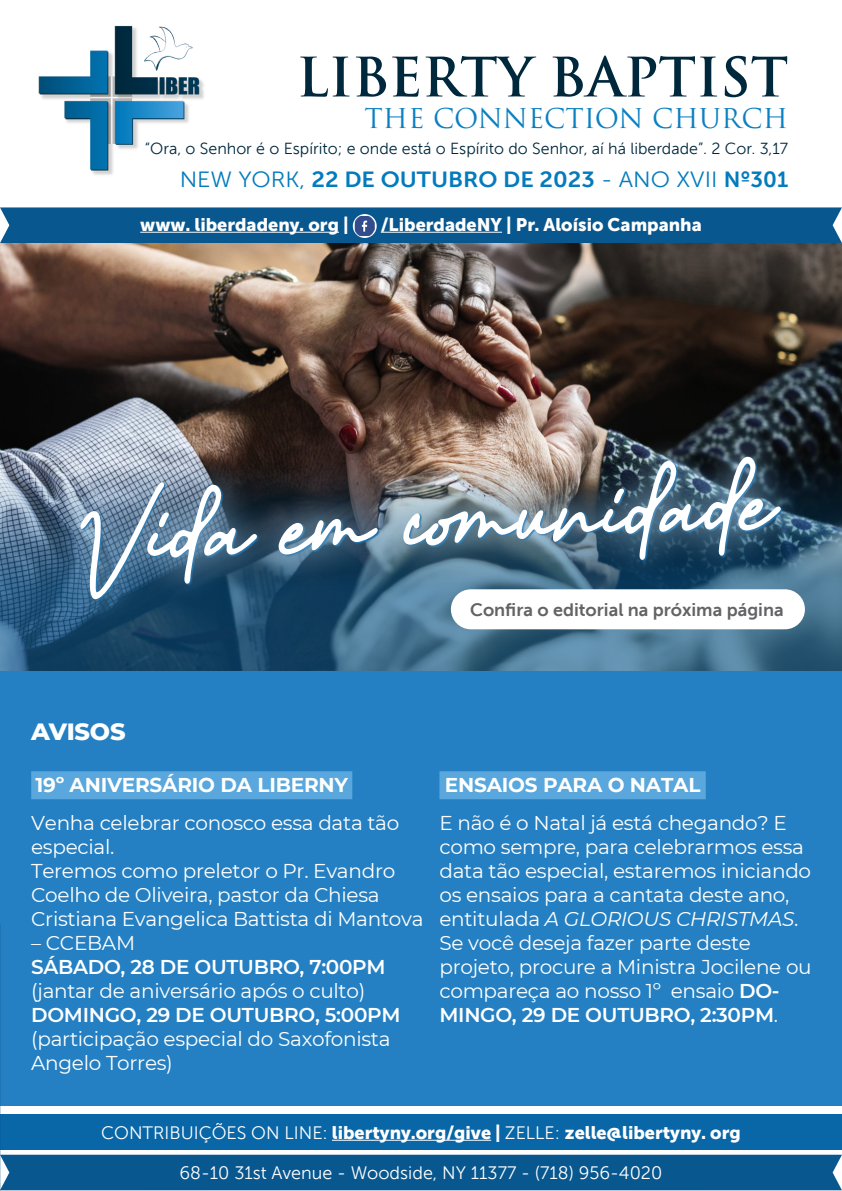
<style>
.page{position:relative;width:842px;height:1191px;background:#fff}
.page>*{position:absolute;margin:0;border:0;box-sizing:border-box;transform-origin:0 0}
.t1{font:160px "Better Yesterday italic";color:#fff}
.t2{font:700 52.8px "Trajan Pro";color:#00283d}
.t3{font:26.6px "Trajan Pro";color:#0b7fc0}
.Titulo_pg_1{font:800 24px "Montserrat";letter-spacing:-.01em;color:#fff}
.t4{font:22px "Museo Sans 700";color:#037bbc;scale:1.06 1}
.Texto_avisos{font:20px/24px "Montserrat";letter-spacing:-.015em;color:#fff}
.Sublinhado_avisos{font:700 20px "Montserrat";letter-spacing:-.01em;color:#fff}
.t5{font:18px "Museo Sans 900";color:#fff}
.t6{font:18px "Museo Sans 300";color:#fff}
.t7{font:18px "Museo Sans 700";color:#636366}
.t8{font:16px "Museo Sans 300";color:#00283d}
.s1{font-family:"Museo Sans 300"}
.s2{font-weight:600}
.s3{font-style:italic}
</style>
<div class="page">
<div style="left:0;top:670px;width:842px;height:436px;background:#2480c2"></div>
<div style="left:0;top:1114px;width:842px;height:35px;background:#0966a7"></div>
<div style="left:0;top:207px;width:842px;height:36px;background:#08578f"></div>
<img style="left:38px;top:25px;width:166px;height:150px">
<div style="left:0;top:1154px;width:842px;height:36px;background:#08578f"></div>
<hr style="left:140px;top:232px;width:199px;height:1px;background:#fff">
<hr style="left:381px;top:232px;width:121px;height:1px;background:#fff">
<svg style="left:353px;top:214px;width:24px;height:24px"></svg>
<img style="left:355px;top:216px;width:20px;height:20px">
<hr style="left:332px;top:1139px;width:159px;height:1px;background:#fff">
<img style="left:0;top:250px;width:842px;height:420px">
<img style="left:45px;top:417px;width:772px;height:216px">
<div style="left:451px;top:589px;width:354px;height:40px;background:#fff;border-radius:20px"></div>
<div style="left:31px;top:771px;width:321px;height:28px;background:#59a7dc"></div>
<div style="left:439px;top:771px;width:267px;height:28px;background:#59a7dc"></div>
<p class="t2" style="left:297px;top:44px;width:493px">LIBERTY BAPTIST</p>
<p class="t3" style="left:365px;top:101px;width:425px">THE CONNECTION CHURCH</p>
<p class="t8" style="left:145px;top:140px;width:645px">“Ora, o Senhor é o Espírito; e onde está o Espírito do Senhor, aí há liberdade”. 2 Cor. 3,17</p>
<p class="t4" style="left:180px;top:167px;width:576px"><span class="s1">NEW YORK,</span> 22 DE OUTUBRO DE 2023 <span class="s1">- ANO XVII</span> Nº301</p>
<p class="t5" style="left:140px;top:214px;width:210px">www. liberdadeny. org |</p>
<p class="t5" style="left:381px;top:214px;width:322px">/LiberdadeNY | Pr. Aloísio Campanha</p>
<p class="t1" style="left:77px;top:463px;width:686px;rotate:-3deg">Vida em com unidade</p>
<p class="t7" style="left:470px;top:600px;width:315px">Confira o editorial na próxima página</p>
<p class="Titulo_pg_1" style="left:31px;top:714px;width:96px">AVISOS</p>
<p class="Sublinhado_avisos" style="left:36px;top:770px;width:314px">19º ANIVERSÁRIO DA LIBERNY</p>
<p class="Texto_avisos" style="left:31px;top:810px;width:394px">Venha celebrar conosco essa data tão especial.<br>Teremos como preletor o Pr. Evandro<br>Coelho de Oliveira, pastor da Chiesa<br>Cristiana Evangelica Battista di Mantova</p>
<p class="Texto_avisos" style="left:31px;top:930px;width:371px">– CCEBAM<br><span class="s2">SÁBADO, 28 DE OUTUBRO, 7:00PM </span>(jantar de aniversário após o culto)<br><span class="s2">DOMINGO, 29 DE OUTUBRO, 5:00PM </span>(participação especial do Saxofonista<br>Angelo Torres)</p>
<p class="Sublinhado_avisos" style="left:445px;top:770px;width:257px">ENSAIOS PARA O NATAL</p>
<p class="Texto_avisos" style="left:439px;top:810px;width:374px">E não é o Natal já está chegando? E como sempre, para celebrarmos essa data tão especial, estaremos iniciando os ensaios para a cantata deste ano, entitulada <span class="s3">A GLORIOUS CHRISTMAS</span>.<br>Se você deseja fazer parte deste projeto, procure a Ministra Jocilene ou compareça ao nosso 1º ensaio <span class="s2">DO-MINGO, 29 DE OUTUBRO, 2:30PM</span>.</p>
<p class="t5" style="left:101px;top:1122px;width:641px"><span class="s1">CONTRIBUIÇÕES ON LINE:</span> libertyny.org/give | <span class="s1">ZELLE:</span> zelle@libertyny. org</p>
<p class="t6" style="left:179px;top:1163px;width:484px">68-10 31st Avenue - Woodside, NY 11377 - (718) 956-4020</p>
</div>
